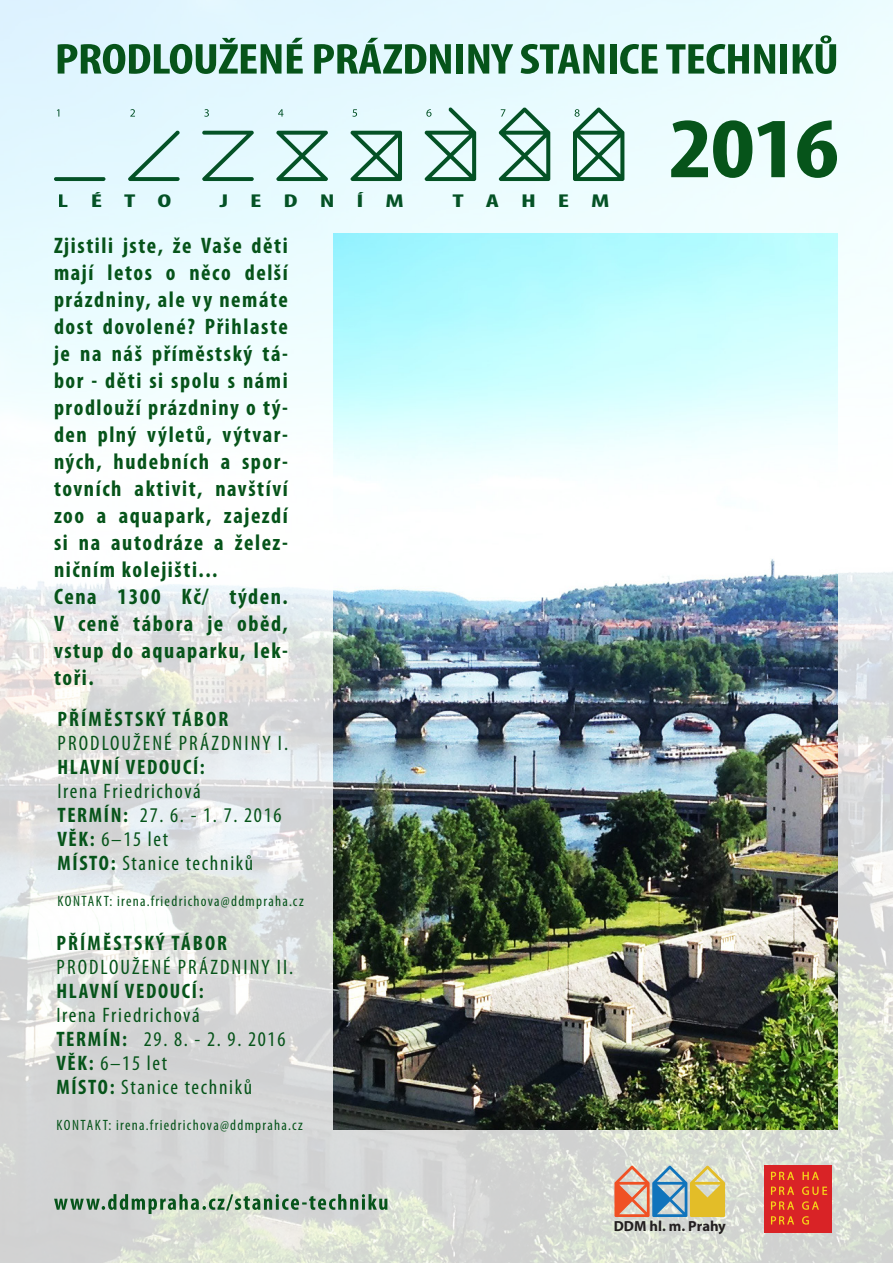
<style>
.page{position:relative;width:893px;height:1263px;background:#fff}
.page>*{position:absolute;margin:0;border:0;box-sizing:border-box;transform-origin:0 0}
.t1{font:700 condensed 86.4px "Myriad Pro";color:#06541a;scale:1.2 1}
.t2{font:700 condensed 43.5px "Myriad Pro";letter-spacing:-.015em;color:#06541a;scale:1.2 1}
.t3{font:700 condensed 22.5px/27px "Myriad Pro";letter-spacing:.07em;color:#06541a;text-align:justify}
.t4{font:condensed 21px "Myriad Pro";letter-spacing:.08em;color:#06541a}
.t5{font:700 condensed 21px "Myriad Pro";letter-spacing:.09em;color:#06541a}
.t6{font:condensed 21px "Myriad Pro";letter-spacing:.1em;color:#06541a}
.t7{font:700 condensed 18.6px "Myriad Pro";letter-spacing:.76em;color:#06541a;scale:1.55 1}
.t8{font:condensed 15px "Myriad Pro";letter-spacing:.085em;color:#06541a}
.t9{font:700 14.7px "Myriad Pro";color:#231f20}
.s1{font-weight:700}
</style>
<div class="page">
<img style="left:0;top:0;width:893px;height:1263px">
<svg style="left:351px;top:131px;width:51px;height:50px;background:#8cb7a7"></svg>
<svg style="left:276px;top:131px;width:52px;height:50px;background:#9bc2b7"></svg>
<svg style="left:202px;top:131px;width:52px;height:50px;background:#aed0ca"></svg>
<svg style="left:128px;top:131px;width:52px;height:50px;background:#bbdad8"></svg>
<svg style="left:54px;top:177px;width:51px;height:4px"></svg>
<svg style="left:57px;top:109px;width:2px;height:8px"></svg>
<svg style="left:130px;top:109px;width:5px;height:8px"></svg>
<svg style="left:204px;top:109px;width:5px;height:8px"></svg>
<svg style="left:278px;top:109px;width:5px;height:8px"></svg>
<svg style="left:352px;top:109px;width:5px;height:8px"></svg>
<svg style="left:425px;top:107px;width:51px;height:74px;background:#a1c6bb"></svg>
<svg style="left:499px;top:107px;width:51px;height:74px;background:#9cc2b5"></svg>
<svg style="left:573px;top:107px;width:51px;height:74px;background:#92bbab"></svg>
<img style="left:334px;top:234px;width:504px;height:895px">
<div style="left:764px;top:1165px;width:33px;height:68px;background:#d92326"></div>
<div style="left:799px;top:1165px;width:33px;height:68px;background:#d92326"></div>
<svg style="left:771px;top:1172px;width:23px;height:8px"></svg>
<svg style="left:802px;top:1172px;width:17px;height:8px"></svg>
<svg style="left:771px;top:1186px;width:23px;height:9px"></svg>
<svg style="left:802px;top:1186px;width:25px;height:9px"></svg>
<svg style="left:771px;top:1201px;width:23px;height:9px"></svg>
<svg style="left:802px;top:1201px;width:17px;height:9px"></svg>
<svg style="left:771px;top:1216px;width:23px;height:8px"></svg>
<svg style="left:802px;top:1216px;width:7px;height:8px"></svg>
<svg style="left:614px;top:1165px;width:111px;height:52px;background:#c0b293"></svg>
<svg style="left:54px;top:1194px;width:333px;height:20px;background:#9bb3a0"></svg>
<p class="t2" style="left:55px;top:32px;width:655px">PRODLOUŽENÉ PRÁZDNINY STANICE TECHNIKŮ</p>
<p class="t7" style="left:58px;top:190px;width:75px">LÉTO</p>
<p class="t7" style="left:220px;top:190px;width:120px">JEDNÍM</p>
<p class="t7" style="left:452px;top:190px;width:103px">TAHEM</p>
<p class="t3" style="left:54px;top:231px;width:235px">Zjistili jste, že Vaše děti mají letos o něco delší prázdniny, ale vy nemáte dost dovolené? Přihlaste je na náš příměstský tá&shy;bor - děti si spolu s námi prodlouží prázdniny o tý&shy;den plný výletů, výtvar&shy;ných, hudebních a spor&shy;tovních aktivit, navštíví zoo a aquapark, zajezdí si na autodráze a želez&shy;ničním kolejišti...</p>
<p class="t3" style="left:54px;top:582px;width:235px">Cena 1300 Kč/ týden.<br>V ceně tábora je oběd, vstup do aquaparku, lek&shy;toři.</p>
<p class="t5" style="left:58px;top:706px;width:172px">PŘÍMĚSTSKÝ TÁBOR</p>
<p class="t6" style="left:58px;top:730px;width:232px">PRODLOUŽENÉ PRÁZDNINY I.</p>
<p class="t5" style="left:57px;top:754px;width:149px">HLAVNÍ VEDOUCÍ:</p>
<p class="t4" style="left:57px;top:778px;width:145px">Irena Friedrichová</p>
<p class="t4" style="left:57px;top:802px;width:226px"><span class="s1">TERMÍN:</span> 27. 6. - 1. 7. 2016</p>
<p class="t4" style="left:57px;top:826px;width:112px"><span class="s1">VĚK:</span> 6–15 let</p>
<p class="t4" style="left:57px;top:850px;width:197px"><span class="s1">MÍSTO:</span> Stanice techniků</p>
<p class="t8" style="left:58px;top:892px;width:248px">KONTAKT: irena.friedrichova@ddmpraha.cz</p>
<p class="t5" style="left:57px;top:930px;width:172px">PŘÍMĚSTSKÝ TÁBOR</p>
<p class="t6" style="left:57px;top:954px;width:238px">PRODLOUŽENÉ PRÁZDNINY II.</p>
<p class="t5" style="left:56px;top:978px;width:149px">HLAVNÍ VEDOUCÍ:</p>
<p class="t4" style="left:56px;top:1002px;width:145px">Irena Friedrichová</p>
<p class="t4" style="left:56px;top:1026px;width:231px"><span class="s1">TERMÍN:</span> 29. 8. - 2. 9. 2016</p>
<p class="t4" style="left:56px;top:1050px;width:112px"><span class="s1">VĚK:</span> 6–15 let</p>
<p class="t4" style="left:56px;top:1074px;width:197px"><span class="s1">MÍSTO:</span> Stanice techniků</p>
<p class="t8" style="left:56px;top:1116px;width:248px">KONTAKT: irena.friedrichova@ddmpraha.cz</p>
<p class="t1" style="left:669px;top:94px;width:143px">2016</p>
<p class="t9" style="left:614px;top:1216px;width:113px">DDM hl. m. Prahy</p>
</div>
